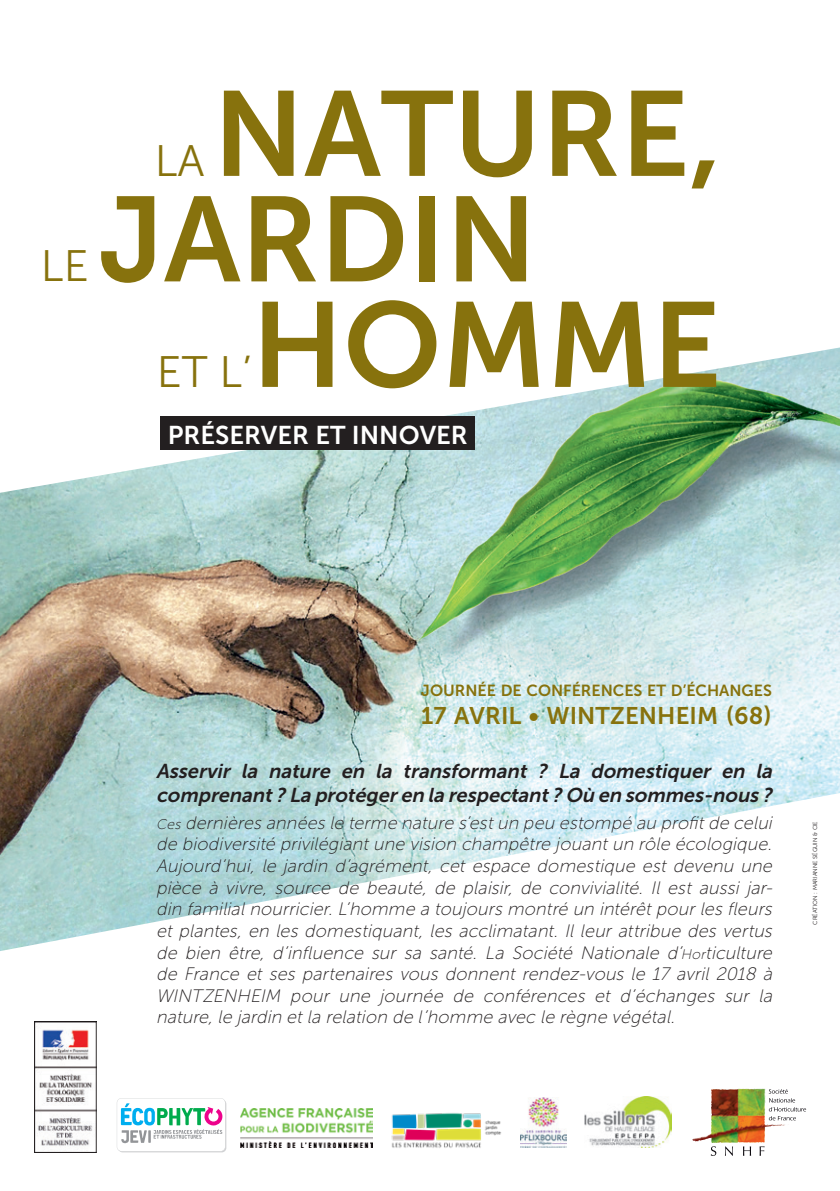
<style>
.page{position:relative;width:840px;height:1191px;background:#fff}
.page>*{position:absolute;margin:0;border:0;box-sizing:border-box;transform-origin:0 0}
.t1{font:120px "Museo Sans 700";color:#87720d}
.t2{font:44px "Museo Sans 300";color:#87720d}
.t3{font:25.6px "Museo Sans 700";color:#fff}
.t4{font:24px "Museo Sans 700";letter-spacing:.005em;color:#87720d}
._2017-TXT_PROGRAMME{font:italic 20px/24px "Museo Sans 700";color:#231f20}
._2017-TXT_PROGRAMME-2{font:italic 18px/21.6px "Museo Sans 100";letter-spacing:.01em;color:#231f20;text-align:justify}
.t5{font:16px "Museo Sans 700";color:#87720d}
.t6{font:5.8px "Museo Sans 300";color:#231f20}
.s1{font-size:14px}
</style>
<div class="page">
<img style="left:711px;top:1088px;width:96px;height:68px">
<img style="left:692px;top:1091px;width:29px;height:52px">
<svg style="left:768px;top:1089px;width:37px;height:31px"></svg>
<svg style="left:710px;top:1146px;width:6px;height:10px"></svg>
<svg style="left:724px;top:1146px;width:8px;height:10px"></svg>
<svg style="left:742px;top:1146px;width:8px;height:9px"></svg>
<svg style="left:759px;top:1146px;width:5px;height:9px"></svg>
<img style="left:36px;top:1029px;width:58px;height:117px">
<div style="left:34px;top:1021px;width:62px;height:131px;border:1px solid #231f20"></div>
<div style="left:118px;top:1099px;width:108px;height:53px;background:#d8d9da;border-radius:5px"></div>
<svg style="left:117px;top:1098px;width:108px;height:53px;background:#d2e3e5"></svg>
<img style="left:241px;top:1108px;width:131px;height:39px">
<img style="left:0;top:349px;width:839px;height:602px">
<div style="left:160px;top:416px;width:315px;height:33px;background:#231f20"></div>
<img style="left:391px;top:1113px;width:110px;height:35px">
<img style="left:584px;top:1096px;width:87px;height:51px">
<img style="left:520px;top:1097px;width:46px;height:50px">
<p class="t2" style="left:41px;top:242px;width:49px">LE</p>
<p class="t2" style="left:155px;top:137px;width:51px">LA</p>
<p class="t1" style="left:213px;top:68px;width:509px">NATURE,</p>
<p class="t1" style="left:98px;top:173px;width:440px">JARDIN</p>
<p class="t1" style="left:251px;top:279px;width:471px">HOMME</p>
<p class="t3" style="left:168px;top:420px;width:301px">PRÉSERVER ET INNOVER</p>
<p class="t2" style="left:157px;top:348px;width:96px">ET L’</p>
<p class="t5" style="left:421px;top:681px;width:352px">JOURNÉE DE CONFÉRENCES ET D’ÉCHANGES</p>
<p class="t4" style="left:421px;top:702px;width:352px">17 AVRIL • WINTZENHEIM (68)</p>
<p class="_2017-TXT_PROGRAMME" style="left:156px;top:758px;width:621px">Asservir la nature en la transformant ? La domestiquer en la comprenant? La protégeren la respectant? Où en sommes-nous ?</p>
<p class="_2017-TXT_PROGRAMME-2" style="left:156px;top:812px;width:621px"><span class="s1">Ces</span> dernières années le terme nature s’estun peu estompé au profitde celui de biodiversité privilégiantune vision champêtre jouantun rôle écologique.<br>Aujourd’hui, le jardin d’agrément, cet espace domestique est devenu une pièce à vivre, source de beauté, de plaisir, de convivialité. Il est aussi jar&shy;din familialnourricier.L’homme a toujours montré un intérêtpourles fleurs et plantes, en les domestiquant, les acclimatant. Il leur attribue des vertus de bien être, d’influence sur sa santé. La Société Nationale d’<span class="s1">Hor</span>ticulture de France et ses partenaires vous donnent rendez-vous le 17 avril 2018 à WINTZENHEIM pour une journée de conférences et d’échanges sur la nature,le jardin etla relation de l’homme avec le règne végétal.</p>
<p class="t6" style="left:811px;top:924px;width:105px;rotate:-90deg">CRÉATION : MARIANNE SÉGUIN &amp; CIE</p>
</div>
